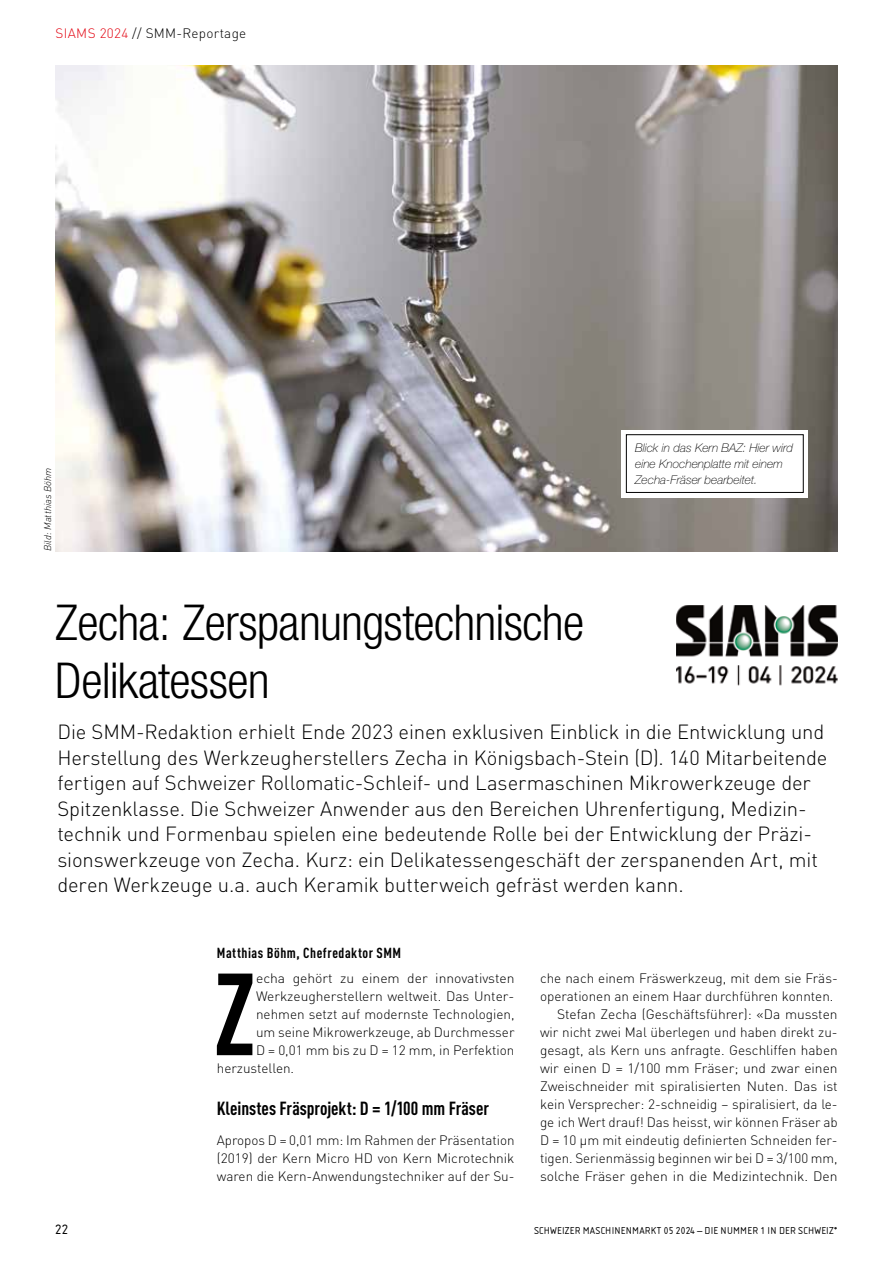
<style>
.page{position:relative;width:893px;height:1263px;background:#fff}
.page>*{position:absolute;margin:0;border:0;box-sizing:border-box;transform-origin:0 0}
.t1{font:700 condensed 114.6px "DIN Pro";color:#000}
.t2{font:300 condensed 49.5px/57px "Helvetica Neue LT Std";letter-spacing:-.015em;color:#000}
.t3{font:300 20.25px/25.5px "DIN Pro";letter-spacing:-.005em;color:#000}
.t4{font:700 condensed 18.75px "DIN Pro";color:#000}
.t5{font:700 condensed 14.4px "DIN Pro";letter-spacing:.035em;color:#000}
.t6{font:14.25px "Isonorm Pro";color:#000}
.t7{font:300 13.5px/18px "DIN Pro";color:#000;text-align:justify}
.t8{font:300 13.5px "DIN Pro";letter-spacing:.02em;color:#000}
.t9{font:italic 100 12px/15.8px "Helvetica Neue LT Std";color:#000}
.t10{font:10.5px "Isonorm Pro";letter-spacing:.02em;color:#000}
.t11{font:italic 300 9.75px "DIN Pro";color:#000}
.s1{color:#e30613}
</style>
<div class="page">
<img style="left:55px;top:65px;width:783px;height:486px">
<div style="left:622px;top:430px;width:186px;height:67px;background:#fff"></div>
<div style="left:626px;top:434px;width:178px;height:59px;border:1px solid #000"></div>
<img style="left:676px;top:605px;width:162px;height:81px">
<p class="t8" style="left:55px;top:24px;width:192px"><span class="s1">SIAMS 2024</span> // SMM-Reportage</p>
<p class="t11" style="left:42px;top:551px;width:85px;rotate:-90deg">Bild: Matthias Böhm</p>
<p class="t9" style="left:635px;top:440px;width:159px">Blick in das Kern BAZ: Hier wird eine Knochenplatte mit einem<br>Zecha-Fräser bearbeitet.</p>
<h2 class="t2" style="left:55px;top:594px;width:530px">Zecha: Zerspanungstechnische<br>Delikatessen</h2>
<p class="t3" style="left:57px;top:718px;width:771px">Die SMM-Redaktion erhielt Ende 2023 einen exklusiven Einblick in die Entwicklung und Herstellung des Werkzeugherstellers Zecha in Königsbach-Stein (D). 140 Mitarbeitende fertigen auf Schweizer Rollomatic-Schleif- und Lasermaschinen Mikrowerkzeuge der Spitzenklasse. Die Schweizer Anwender aus den Bereichen Uhrenfertigung, Medizin&shy;technik und Formenbau spielen eine bedeutende Rolle bei der Entwicklung der Präzi&shy;sionswerkzeuge von Zecha. Kurz: ein Delikatessengeschäft der zerspanenden Art, mit deren Werkzeuge u.a. auch Keramik butterweich gefräst werden kann.</p>
<p class="t5" style="left:217px;top:942px;width:186px">Matthias Böhm, Chefredaktor SMM</p>
<h1 class="t1" style="left:213px;top:928px;width:44px">Z</h1>
<p class="t7" style="left:256px;top:969px;width:260px">echa gehört zu einem der innovativsten</p>
<p class="t7" style="left:256px;top:987px;width:260px">Werkzeugherstellern weltweit. Das Unter-</p>
<p class="t7" style="left:256px;top:1005px;width:260px">nehmen setzt auf modernste Technologien,</p>
<p class="t7" style="left:256px;top:1023px;width:260px">um seine Mikrowerkzeuge, ab Durchmesser</p>
<p class="t7" style="left:256px;top:1041px;width:260px">D = 0,01 mm bis zu D = 12 mm, in Perfektion</p>
<p class="t7" style="left:217px;top:1059px;width:79px">herzustellen.</p>
<h3 class="t4" style="left:217px;top:1094px;width:274px">Kleinstes Fräsprojekt: D = 1/100 mm Fräser</h3>
<p class="t7" style="left:217px;top:1131px;width:299px">Apropos D = 0,01 mm: Im Rahmen der Präsentation (2019) der Kern Micro HD von Kern Microtechnik waren die Kern-Anwendungstechniker auf der Su-</p>
<p class="t7" style="left:540px;top:969px;width:297px">che nach einem Fräswerkzeug, mit dem sie Fräs-</p>
<p class="t7" style="left:540px;top:987px;width:295px">operationen an einem Haar durchführen konnten.</p>
<p class="t7" style="left:557px;top:1005px;width:282px">Stefan Zecha (Geschäftsführer): «Da mussten</p>
<p class="t7" style="left:540px;top:1023px;width:299px">wir nicht zwei Mal überlegen und haben direkt zu-</p>
<p class="t7" style="left:540px;top:1041px;width:299px">gesagt, als Kern uns anfragte. Geschliffen haben</p>
<p class="t7" style="left:540px;top:1059px;width:299px">wir einen D = 1/100 mm Fräser; und zwar einen</p>
<p class="t7" style="left:540px;top:1077px;width:299px">Zweischneider mit spiralisierten Nuten. Das ist</p>
<p class="t7" style="left:540px;top:1095px;width:299px">kein Versprecher: 2-schneidig – spiralisiert, da le-</p>
<p class="t7" style="left:540px;top:1113px;width:299px">ge ich Wert drauf! Das heisst, wir können Fräser ab</p>
<p class="t7" style="left:540px;top:1131px;width:299px">D = 10 µm mit eindeutig definierten Schneiden fer-</p>
<p class="t7" style="left:540px;top:1149px;width:299px">tigen. Serienmässig beginnen wir bei D = 3/100 mm,</p>
<p class="t7" style="left:540px;top:1167px;width:299px">solche Fräser gehen in die Medizintechnik. Den</p>
<p class="t6" style="left:55px;top:1221px;width:15px">22</p>
<p class="t10" style="left:534px;top:1225px;width:305px">SCHWEIZER MASCHINENMARKT 05 2024 – DIE NUMMER 1 IN DER SCHWEIZ*</p>
</div>
